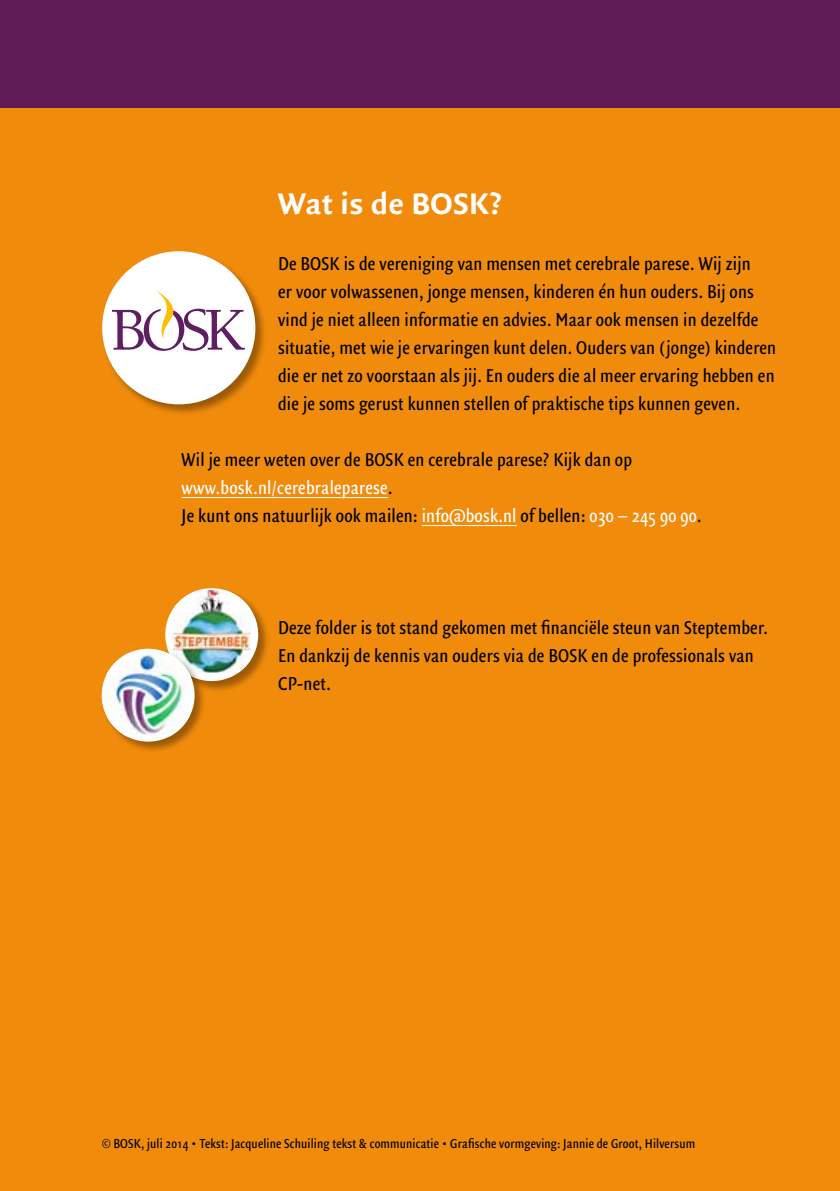
<style>
.page{position:relative;width:840px;height:1191px;background:#fff}
.page>*{position:absolute;margin:0;border:0;box-sizing:border-box;transform-origin:0 0}
.t1{font:700 32px "Quadraat Sans";letter-spacing:.01em;color:#fff}
.t2{font:20px/28px "Quadraat Sans Con";letter-spacing:.01em;color:#000}
.t3{font:14px "Quadraat Sans Con";letter-spacing:.01em;color:#000}
.s1{color:#fff}
</style>
<div class="page">
<div style="left:0;top:0;width:839px;height:1191px;background:#f18b0c"></div>
<hr style="left:181px;top:497px;width:206px;height:1px;background:#fff">
<hr style="left:421px;top:525px;width:95px;height:1px;background:#fff">
<div style="left:0;top:0;width:839px;height:108px;background:#5e1b56"></div>
<div style="left:101px;top:251px;width:166px;height:165px;background:#000;opacity:.35"></div>
<div style="left:102px;top:251px;width:153px;height:153px;background:#fff;border-radius:50%"></div>
<svg style="left:112px;top:291px;width:133px;height:60px"></svg>
<div style="left:164px;top:587px;width:106px;height:105px;background:#000;opacity:.35"></div>
<div style="left:165px;top:588px;width:93px;height:93px;background:#fff;border-radius:50%"></div>
<img style="left:173px;top:590px;width:77px;height:82px">
<div style="left:101px;top:648px;width:105px;height:105px;background:#000;opacity:.35"></div>
<div style="left:102px;top:648px;width:92px;height:93px;background:#fff;border-radius:50%"></div>
<img style="left:107px;top:653px;width:82px;height:84px">
<h1 class="t1" style="left:278px;top:186px;width:225px">Wat is de BOSK?</h1>
<p class="t2" style="left:278px;top:250px;width:499px">De BOSK is de vereniging van mensen met cerebrale parese. Wij zijn<br>er voor volwassenen, jonge mensen, kinderen én hun ouders. Bij ons vind je niet alleen informatie en advies. Maar ook mensen in dezelfde situatie, met wie je ervaringen kunt delen. Ouders van (jonge) kinderen die er net zo voorstaan als jij. En ouders die al meer ervaring hebben en die je soms gerust kunnen stellen of praktische tips kunnen geven.</p>
<p class="t2" style="left:181px;top:446px;width:521px">Wil je meer weten over de BOSK en cerebrale parese? Kijk dan op <span class="s1">www.bosk.nl/cerebraleparese</span>.<br>Je kunt ons natuurlijk ook mailen: <span class="s1">info@bosk.nl</span> of bellen: <span class="s1">030 – 245 90 90</span>.</p>
<p class="t2" style="left:278px;top:614px;width:491px">Deze folder is tot stand gekomen met financiële steun van Steptember.<br>En dankzij de kennis van ouders via de BOSK en de professionals van<br>CP-net.</p>
<p class="t3" style="left:102px;top:1135px;width:594px">© BOSK, juli 2014 • Tekst: Jacqueline Schuiling tekst &amp; communicatie • Grafische vormgeving: Jannie de Groot, Hilversum</p>
</div>
